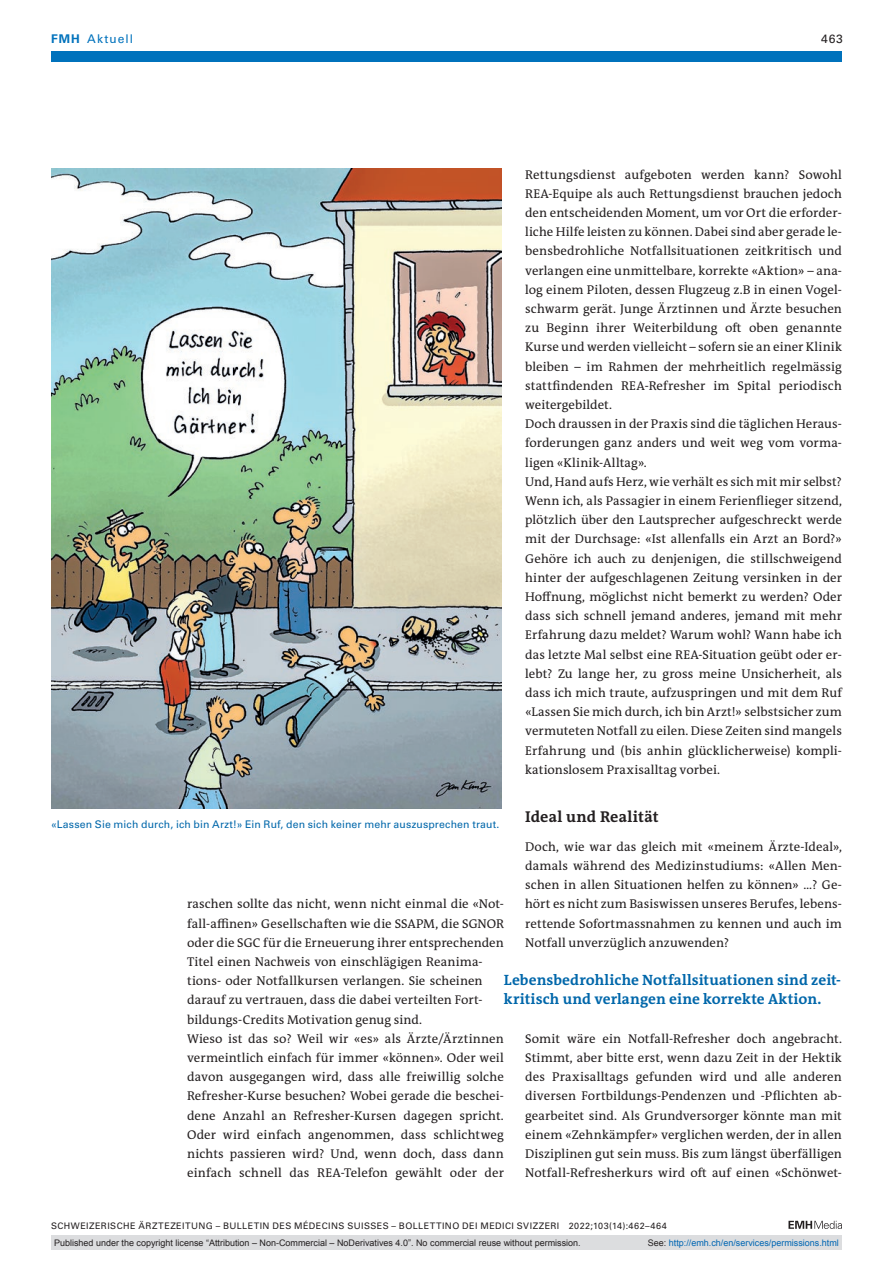
<style>
.page{position:relative;width:893px;height:1263px;background:#fff}
.page>*{position:absolute;margin:0;border:0;box-sizing:border-box;transform-origin:0 0}
.section-h1{font:700 15.75px "The Antiqua B W7";letter-spacing:.015em;color:#231f20}
.catchwords{font:700 15px/19.2px "The Antiqua B W7";letter-spacing:.005em;color:#0067aa}
.section-pn{font:12.75px/19.2px "The Antiqua B W5 Plain";letter-spacing:.005em;color:#231f20;text-align:justify}
.ressort{font:12px "Univers LT Std";letter-spacing:.085em;color:#0072bc}
.ressort-2{font:12px "Univers LT Std";color:#231f20}
.fig-caption{font:10.5px "Univers LT Std";letter-spacing:.01em;color:#0067aa}
.t1{font:9px "Arial";color:#231f20}
.fusszeile{font:9px "Univers LT Std";letter-spacing:.05em;color:#231f20}
.t2{font:9px "Arial";color:#0066b3}
.s1{font-weight:700}
.s2{color:#231f20}
</style>
<div class="page">
<svg style="left:788px;top:1221px;width:54px;height:8px"></svg>
<div style="left:51px;top:51px;width:791px;height:11px;background:#0072bc"></div>
<img style="left:51px;top:169px;width:451px;height:639px">
<div style="left:51px;top:1235px;width:791px;height:15px;background:#dcdddf"></div>
<p class="ressort" style="left:51px;top:31px;width:83px"><span class="s1">FMH</span> Aktuell</p>
<p class="ressort-2" style="left:821px;top:31px;width:23px">463</p>
<p class="section-pn" style="left:525px;top:165px;width:318px">Rettungsdienst aufgeboten werden kann? Sowohl REA-Equipe als auch Rettungsdienst brauchen jedoch den entscheidenden Moment, um vor Ort die erforder&shy;liche Hilfe leisten zu können. Dabei sind aber gerade le&shy;bensbedrohliche Notfallsituationen zeitkritisch und verlangen eine unmittelbare, korrekte «Aktion» – ana&shy;log einem Piloten, dessen Flugzeug z.B in einen Vogel&shy;schwarm gerät. Junge Ärztinnen und Ärzte besuchen zu Beginn ihrer Weiterbildung oft oben genannte Kurse und werden vielleicht – sofern sie an einer Klinik bleiben – im Rahmen der mehrheitlich regelmässig stattfindenden REA-Refresher im Spital periodisch weitergebildet.</p>
<p class="section-pn" style="left:525px;top:414px;width:318px">Doch draussen in der Praxis sind die täglichen Heraus&shy;forderungen ganz anders und weit weg vom vorma&shy;ligen «Klinik-Alltag».</p>
<p class="section-pn" style="left:525px;top:472px;width:318px">Und, Hand aufs Herz, wie verhält es sich mit mir selbst?<br>Wenn ich, als Passagier in einem Ferienflieger sitzend, plötzlich über den Lautsprecher aufgeschreckt werde mit der Durchsage: «Ist allenfalls ein Arzt an Bord?» Gehöre ich auch zu denjenigen, die stillschweigend hinter der aufgeschlagenen Zeitung versinken in der Hoffnung, möglichst nicht bemerkt zu werden? Oder dass sich schnell jemand anderes, jemand mit mehr Erfahrung dazu meldet? Warum wohl? Wann habe ich das letzte Mal selbst eine REA-Situation geübt oder er&shy;lebt? Zu lange her, zu gross meine Unsicherheit, als dass ich mich traute, aufzuspringen und mit dem Ruf «Lassen Sie mich durch, ich bin Arzt!» selbstsicher zum vermuteten Notfall zu eilen. Diese Zeiten sind mangels Erfahrung und (bis anhin glücklicherweise) kompli&shy;kationslosem Praxisalltag vorbei.</p>
<p class="section-h1" style="left:525px;top:806px;width:135px">Ideal und Realität</p>
<p class="section-pn" style="left:525px;top:837px;width:318px">Doch, wie war das gleich mit «meinem Ärzte-Ideal», damals während des Medizinstudiums: «Allen Men&shy;schen in allen Situationen helfen zu können» …? Ge&shy;hört es nicht zum Basiswissen unseres Berufes, lebens&shy;rettende Sofortmassnahmen zu kennen und auch im Notfall unverzüglich anzuwenden?</p>
<p class="fig-caption" style="left:51px;top:818px;width:450px">«Lassen Sie mich durch, ich bin Arzt!» Ein Ruf, den sich keiner mehr auszusprechen traut.</p>
<p class="section-pn" style="left:187px;top:894px;width:318px;text-align:left">raschen sollte das nicht, wenn nicht einmal die «Not&shy;fall-affinen» Gesellschaften wie die SSAPM, die SGNOR oder die SGC für die Erneuerung ihrer entsprechenden Titel einen Nachweis von einschlägigen Reanima&shy;tions- oder Notfallkursen verlangen. Sie scheinen darauf zu vertrauen, dass die dabei verteilten Fort&shy;bildungs-Credits Motivation genug sind.</p>
<p class="section-pn" style="left:187px;top:1029px;width:318px">Wieso ist das so? Weil wir «es» als Ärzte/Ärztinnen vermeintlich einfach für immer «können». Oder weil davon ausgegangen wird, dass alle freiwillig solche Refresher-Kurse besuchen? Wobei gerade die beschei&shy;dene Anzahl an Refresher-Kursen dagegen spricht.<br>Oder wird einfach angenommen, dass schlichtweg nichts passieren wird? Und, wenn doch, dass dann einfach schnell das REA-Telefon gewählt oder der</p>
<p class="catchwords" style="left:504px;top:970px;width:339px">Lebensbedrohliche Notfallsituationen sind zeit&shy;kritisch und verlangen eine korrekte Aktion.</p>
<p class="section-pn" style="left:525px;top:1029px;width:318px">Somit wäre ein Notfall-Refresher doch angebracht.<br>Stimmt, aber bitte erst, wenn dazu Zeit in der Hektik des Praxisalltags gefunden wird und alle anderen diversen Fortbildungs-Pendenzen und -Pflichten ab&shy;gearbeitet sind. Als Grundversorger könnte man mit einem «Zehnkämpfer» verglichen werden, der in allen Disziplinen gut sein muss. Bis zum längst überfälligen Notfall-Refresherkurs wird oft auf einen «Schönwet-</p>
<p class="fusszeile" style="left:51px;top:1220px;width:617px">SCHWEIZERISCHE ÄRZTEZEITUNG – BULLETIN DES MÉDECINS SUISSES – BOLLETTINO DEI MEDICI SVIZZERI 2022;103(14):462–464</p>
<p class="t1" style="left:54px;top:1237px;width:528px">Published under the copyright license “Attribution – Non-Commercial – NoDerivatives 4.0”. No commercial reuse without permission.</p>
<p class="t2" style="left:648px;top:1237px;width:193px"><span class="s2">See:</span> http://emh.ch/en/services/permissions.html</p>
</div>
